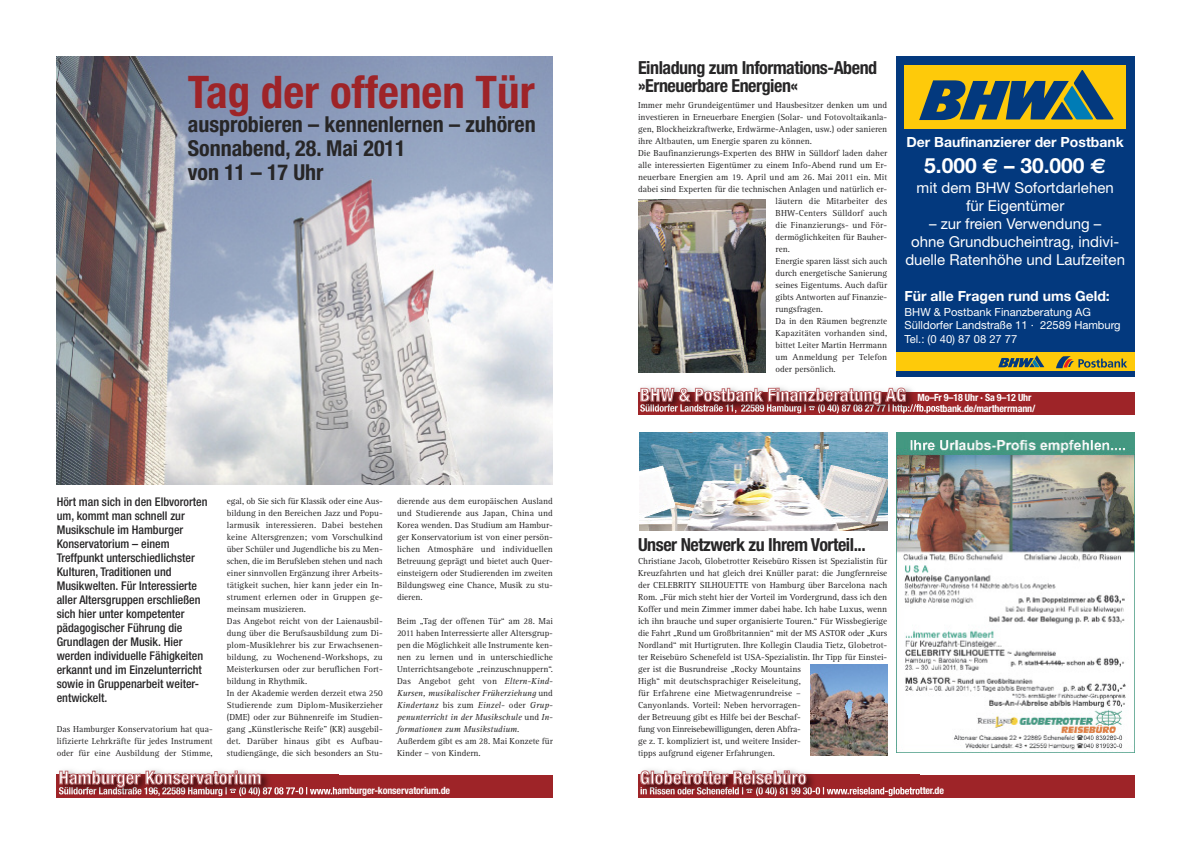
<style>
.page{position:relative;width:1191px;height:842px;background:#fff}
.page>*{position:absolute;margin:0;border:0;box-sizing:border-box;transform-origin:0 0}
.t1{font:700 condensed 45px "Helvetica Neue";color:#9e2428}
.t2{font:700 condensed 22px/24px "Helvetica Neue";color:#272627}
.t3{font:21px "Helvetica Neue Bold+FTAIXA";color:#fff}
.t4{font:700 condensed 18px "Helvetica Neue";letter-spacing:.015em;color:#fff}
.t5{font:700 condensed 18px/18px "Helvetica Neue";letter-spacing:-.025em;color:#272627}
.t6{font:15px/18px "Helvetica Neue Roman+UAYIBL";color:#fff;text-align:center}
.t7{font:14px "Helvetica Neue Bold+FTAIXA";color:#fff}
.t8{font:500 condensed 12px/14px "Helvetica Neue";color:#272627}
.t9{font:11.2px/13.4px "Helvetica Neue Roman+UAYIBL";color:#fff}
.t10{font:9px/12px "Rotis Serif";color:#272627}
.s1{font-style:italic}
.s2{font-family:"Euro Sans Bold+OCBSIB"}
.s3{font-size:10px}
</style>
<div class="page">
<img style="left:896px;top:432px;width:238px;height:320px">
<img style="left:639px;top:432px;width:248px;height:99px">
<img style="left:811px;top:665px;width:76px;height:91px">
<div style="left:638px;top:775px;width:496px;height:23px;background:#9e2428"></div>
<img style="left:638px;top:769px;width:281px;height:6px">
<img style="left:640px;top:775px;width:279px;height:22px">
<img style="left:640px;top:787px;width:41px;height:7px">
<svg style="left:746px;top:789px;width:6px;height:4px"></svg>
<img style="left:756px;top:787px;width:28px;height:9px">
<div style="left:57px;top:775px;width:496px;height:23px;background:#9e2428"></div>
<img style="left:56px;top:770px;width:282px;height:28px">
<img style="left:57px;top:775px;width:281px;height:23px">
<img style="left:59px;top:787px;width:34px;height:7px">
<svg style="left:230px;top:789px;width:6px;height:4px"></svg>
<img style="left:239px;top:787px;width:28px;height:9px">
<svg style="left:896px;top:57px;width:238px;height:320px;background:#2c516b"></svg>
<img style="left:638px;top:199px;width:127px;height:173px">
<div style="left:638px;top:392px;width:496px;height:23px;background:#9e2428"></div>
<img style="left:641px;top:387px;width:272px;height:5px">
<img style="left:640px;top:392px;width:299px;height:22px">
<img style="left:640px;top:404px;width:34px;height:8px">
<svg style="left:808px;top:406px;width:7px;height:4px"></svg>
<img style="left:818px;top:404px;width:28px;height:9px">
<img style="left:57px;top:57px;width:496px;height:427px">
<h1 class="t1" style="left:188px;top:76px;width:348px">Tag der offenen Tür</h1>
<h2 class="t2" style="left:188px;top:114px;width:349px">ausprobieren – kennenlernen – zuhören<br>Sonnabend, 28. Mai 2011<br>von 11 – 17 Uhr</h2>
<p class="t8" style="left:57px;top:496px;width:152px">Hört man sich in den Elbvororten um, kommt man schnell zur<br>Musikschule im Hamburger<br>Konservatorium – einem<br>Treffpunkt unterschiedlichster<br>Kulturen, Traditionen und<br>Musikwelten. Für Interessierte aller Altersgruppen erschließen sich hier unter kompetenter pädagogischer Führung die<br>Grundlagen der Musik. Hier werden individuelle Fähigkeiten erkannt und im Einzelunterricht sowie in Gruppenarbeit weiter&shy;entwickelt.</p>
<p class="t10" style="left:57px;top:724px;width:157px;text-align:justify">Das Hamburger Konservatorium hat qua&shy;lifizierte Lehrkräfte für jedes Instrument oder für eine Ausbildung der Stimme,</p>
<p class="t10" style="left:227px;top:496px;width:157px">egal, ob Sie sich für Klassik oder eine Aus&shy;bildung in den Bereichen Jazz und Popu&shy;larmusik interessieren. Dabei bestehen keine Altersgrenzen; vom Vorschulkind über Schüler und Jugendliche bis zu Men&shy;schen, die im Berufsleben stehen und nach einer sinnvollen Ergänzung ihrer Arbeits&shy;tätigkeit suchen, hier kann jeder ein In&shy;strument erlernen oder in Gruppen ge&shy;meinsam musizieren.<br>Das Angebot reicht von der Laienausbil&shy;dung über die Berufsausbildung zum Di&shy;plom-Musiklehrer bis zur Erwachsenen&shy;bildung, zu Wochenend-Workshops, zu Meisterkursen oder zur beruflichen Fort&shy;bildung in Rhythmik.<br>In der Akademie werden derzeit etwa 250<br>Studierende zum Diplom-Musikerzieher (DME) oder zur Bühnenreife im Studien&shy;gang „Künstlerische Reife" (KR) ausgebil&shy;det. Darüber hinaus gibt es Aufbau&shy;studiengänge, die sich besonders an Stu-</p>
<p class="t10" style="left:397px;top:496px;width:157px;text-align:justify">dierende aus dem europäischen Ausland und Studierende aus Japan, China und Korea wenden. Das Studium am Hambur&shy;ger Konservatorium ist von einer persön&shy;lichen Atmosphäre und individuellen Betreuung geprägt und bietet auch Quer&shy;einsteigern oder Studierenden im zweiten Bildungsweg eine Chance, Musik zu stu&shy;dieren.</p>
<p class="t10" style="left:397px;top:616px;width:157px">Beim „Tag der offenen Tür“ am 28. Mai 2011 haben Interressierte aller Altersgrup&shy;pen die Möglichkeit alle Instrumente ken&shy;nen zu lernen und in unterschiedliche Unterrichtsangebote „reinzuschnuppern“.<br>Das Angebot geht von <span class="s1">Eltern-Kind-Kursen, musikalischer Früherziehung</span> und <span class="s1">Kindertanz</span> bis zum <span class="s1">Einzel-</span> oder <span class="s1">Grup&shy;penunterricht in der Musikschule</span> und <span class="s1">In&shy;formationen zum Musikstudium</span>.<br>Außerdem gibt es am 28. Mai Konzete für Kinder – von Kindern.</p>
<h3 class="t4" style="left:59px;top:767px;width:204px">Hamburger Konservatorium</h3>
<h3 class="t5" style="left:638px;top:58px;width:241px">Einladung zum Informations-Abend »Erneuerbare Energien«</h3>
<p class="t10" style="left:638px;top:100px;width:251px">Immer mehr Grundeigentümer und Hausbesitzer denken um und</p>
<p class="t10" style="left:638px;top:112px;width:251px">investieren in Erneuerbare Energien (Solar- und Fotovoltaikanla-</p>
<p class="t10" style="left:638px;top:124px;width:251px">gen, Blockheizkraftwerke, Erdwärme-Anlagen, usw.) oder sanieren</p>
<p class="t10" style="left:638px;top:136px;width:175px">ihre Altbauten, um Energie sparen zu können.</p>
<p class="t10" style="left:638px;top:148px;width:251px">Die Baufinanzierungs-Experten des BHW in Sülldorf laden daher</p>
<p class="t10" style="left:638px;top:160px;width:251px">alle interessierten Eigentümer zu einem Info-Abend rund um Er-</p>
<p class="t10" style="left:638px;top:172px;width:251px">neuerbare Energien am 19. April und am 26. Mai 2011 ein. Mit</p>
<p class="t10" style="left:638px;top:184px;width:251px">dabei sind Experten für die technischen Anlagen und natürlich er-</p>
<p class="t10" style="left:775px;top:196px;width:113px">läutern die Mitarbeiter des</p>
<p class="t10" style="left:775px;top:208px;width:113px">BHW-Centers Sülldorf auch</p>
<p class="t10" style="left:775px;top:220px;width:113px">die Finanzierungs- und För-</p>
<p class="t10" style="left:775px;top:232px;width:113px">dermöglichkeiten für Bauher-</p>
<p class="t10" style="left:775px;top:244px;width:16px">ren.</p>
<p class="t10" style="left:775px;top:256px;width:113px">Energie sparen lässt sich auch</p>
<p class="t10" style="left:775px;top:268px;width:113px">durch energetische Sanierung</p>
<p class="t10" style="left:775px;top:280px;width:113px">seines Eigentums. Auch dafür</p>
<p class="t10" style="left:775px;top:292px;width:113px">gibts Antworten auf Finanzie-</p>
<p class="t10" style="left:775px;top:304px;width:49px">rungsfragen.</p>
<p class="t10" style="left:775px;top:316px;width:113px">Da in den Räumen begrenzte</p>
<p class="t10" style="left:775px;top:328px;width:113px">Kapazitäten vorhanden sind,</p>
<p class="t10" style="left:775px;top:340px;width:113px">bittet Leiter Martin Herrmann</p>
<p class="t10" style="left:775px;top:352px;width:113px">um Anmeldung per Telefon</p>
<p class="t10" style="left:775px;top:364px;width:62px">oder persönlich.</p>
<h3 class="t7" style="left:906px;top:137px;width:219px">Der Baufinanzierer der Postbank</h3>
<h3 class="t3" style="left:924px;top:158px;width:183px">5.000 <span class="s2">€</span> – 30.000 <span class="s2">€</span></h3>
<h3 class="t6" style="left:916px;top:181px;width:199px">mit dem BHW Sofortdarlehen für Eigentümer</h3>
<h3 class="t6" style="left:905px;top:217px;width:221px">– zur freien Verwendung –<br>ohne Grundbucheintrag, indivi&shy;duelle Ratenhöhe und Laufzeiten</h3>
<h3 class="t7" style="left:904px;top:291px;width:207px">Für alle Fragen rund ums Geld:</h3>
<p class="t9" style="left:904px;top:306px;width:218px">BHW &amp; Postbank Finanzberatung AG<br>Sülldorfer Landstraße 11 · 22589 Hamburg<br>Tel.: (0 40) 87 08 27 77</p>
<h3 class="t4" style="left:640px;top:384px;width:393px">BHW &amp; Postbank Finanzberatung AG <span class="s3">Mo–Fr 9–18 Uhr · Sa 9–12 Uhr</span></h3>
<h3 class="t5" style="left:638px;top:535px;width:229px">Unser Netzwerk zu Ihrem Vorteil...</h3>
<p class="t10" style="left:638px;top:556px;width:251px">Christiane Jacob, Globetrotter Reisebüro Rissen ist Spezialistin für Kreuzfahrten und hat gleich drei Knüller parat: die Jungfernreise der CELEBRITY SILHOUETTE von Hamburg über Barcelona nach Rom. „Für mich steht hier der Vorteil im Vordergrund, dass ich den Koffer und mein Zimmer immer dabei habe. Ich habe Luxus, wenn ich ihn brauche und super organisierte Touren.“ Für Wissbegierige die Fahrt „Rund um Großbritannien“ mit der MS ASTOR oder „Kurs Nordland“ mit Hurtigruten. Ihre Kollegin Claudia Tietz, Globetrot&shy;ter Reisebüro Schenefeld ist USA-Spezialistin. Ihr Tipp für Einstei&shy;ger ist die Busrundreise „Rocky Mountains<br>High“ mit deutschsprachiger Reiseleitung,<br>für Erfahrene eine Mietwagenrundreise –<br>Canyonlands. Vorteil: Neben hervorragen-<br>der Betreuung gibt es Hilfe bei der Beschaf-<br>fung von Einreisebewilligungen, deren Abfra-<br>ge z. T. kompliziert ist, und weitere Insider-<br>tipps aufgrund eigener Erfahrungen.</p>
<h3 class="t4" style="left:640px;top:767px;width:168px">Globetrotter Reisebüro</h3>
</div>
